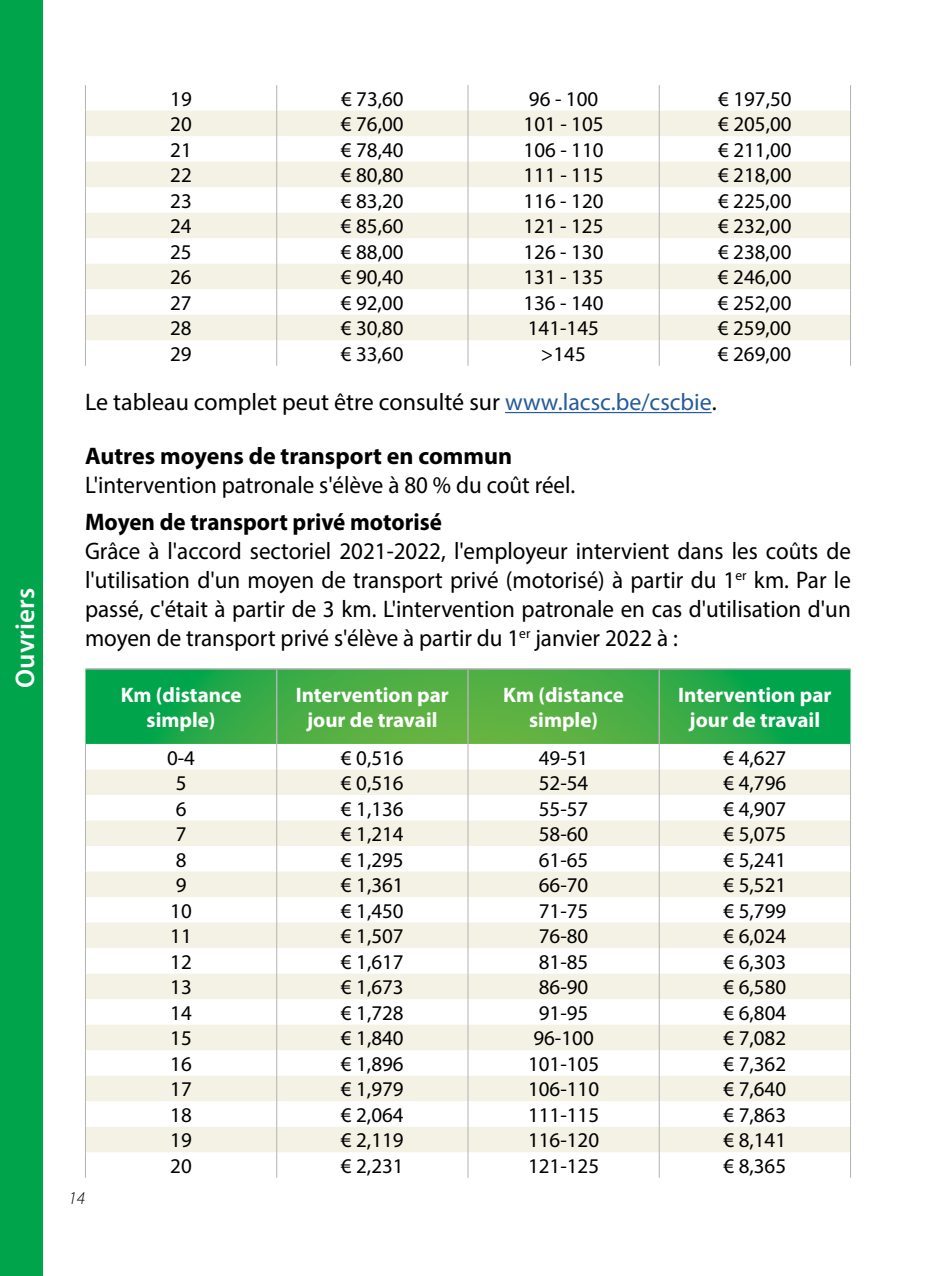
<style>
.page{position:relative;width:936px;height:1276px;background:#fff}
.page>*{position:absolute;margin:0;border:0;box-sizing:border-box;transform-origin:0 0}
.t1{font:600 27px "Myriad Pro";color:#fff}
.t2{font:24px/28.8px "Myriad Pro";color:#000;text-align:justify;scale:.96 1}
.t3{font:24px "Myriad Pro";color:#000}
.t4{font:700 24px "Myriad Pro";color:#000}
.t5{font:700 24px "Myriad Pro";color:#000;scale:.96 1}
.t6{font:21px "Myriad Pro";color:#000}
.t7{font:700 21px/25.2px "Myriad Pro";color:#fff;text-align:center}
.t8{font:italic 300 18px "Myriad Pro";color:#000}
.s1{color:#275b9b}
</style>
<div class="page">
<svg style="left:85px;top:669px;width:765px;height:75px;background:#35ab48"></svg>
<svg style="left:86px;top:769px;width:764px;height:383px;fill:#f3f2e5"></svg>
<hr style="left:85px;top:668px;width:192px;height:1px;background:#b3b2b2">
<hr style="left:277px;top:668px;width:191px;height:1px;background:#b3b2b2">
<hr style="left:276px;top:669px;width:1px;height:75px;background:#b3b2b2">
<hr style="left:468px;top:668px;width:191px;height:1px;background:#b3b2b2">
<hr style="left:467px;top:669px;width:1px;height:75px;background:#b3b2b2">
<hr style="left:659px;top:668px;width:191px;height:1px;background:#b3b2b2">
<hr style="left:658px;top:669px;width:2px;height:75px;background:#b3b2b2">
<svg style="left:85px;top:744px;width:1px;height:433px"></svg>
<svg style="left:276px;top:744px;width:1px;height:433px"></svg>
<svg style="left:467px;top:744px;width:1px;height:433px"></svg>
<svg style="left:658px;top:744px;width:1px;height:433px"></svg>
<svg style="left:850px;top:744px;width:1px;height:433px"></svg>
<hr style="left:505px;top:412px;width:206px;height:1px;background:#275b9b">
<svg style="left:86px;top:111px;width:764px;height:229px;fill:#f3f2e5"></svg>
<svg style="left:85px;top:85px;width:1px;height:281px"></svg>
<svg style="left:276px;top:85px;width:1px;height:281px"></svg>
<svg style="left:467px;top:85px;width:1px;height:281px"></svg>
<svg style="left:658px;top:85px;width:1px;height:281px"></svg>
<svg style="left:850px;top:85px;width:1px;height:281px"></svg>
<div style="left:0;top:0;width:43px;height:1276px;background:#00a44b"></div>
<p class="t1" style="left:8px;top:688px;width:101px;rotate:-90deg">Ouvriers</p>
<p class="t6" style="left:170px;top:86px;width:23px">19</p>
<p class="t6" style="left:341px;top:86px;width:64px">€ 73,60</p>
<p class="t6" style="left:529px;top:86px;width:71px">96 - 100</p>
<p class="t6" style="left:718px;top:86px;width:75px">€ 197,50</p>
<p class="t6" style="left:170px;top:111px;width:23px">20</p>
<p class="t6" style="left:341px;top:111px;width:64px">€ 76,00</p>
<p class="t6" style="left:523px;top:111px;width:81px">101 - 105</p>
<p class="t6" style="left:718px;top:111px;width:75px">€ 205,00</p>
<p class="t6" style="left:170px;top:137px;width:23px">21</p>
<p class="t6" style="left:341px;top:137px;width:64px">€ 78,40</p>
<p class="t6" style="left:523px;top:137px;width:81px">106 - 110</p>
<p class="t6" style="left:718px;top:137px;width:75px">€ 211,00</p>
<p class="t6" style="left:170px;top:162px;width:23px">22</p>
<p class="t6" style="left:341px;top:162px;width:64px">€ 80,80</p>
<p class="t6" style="left:523px;top:162px;width:81px">111 - 115</p>
<p class="t6" style="left:718px;top:162px;width:75px">€ 218,00</p>
<p class="t6" style="left:170px;top:188px;width:23px">23</p>
<p class="t6" style="left:341px;top:188px;width:64px">€ 83,20</p>
<p class="t6" style="left:523px;top:188px;width:81px">116 - 120</p>
<p class="t6" style="left:718px;top:188px;width:75px">€ 225,00</p>
<p class="t6" style="left:170px;top:213px;width:23px">24</p>
<p class="t6" style="left:341px;top:213px;width:64px">€ 85,60</p>
<p class="t6" style="left:523px;top:213px;width:81px">121 - 125</p>
<p class="t6" style="left:718px;top:213px;width:75px">€ 232,00</p>
<p class="t6" style="left:170px;top:239px;width:23px">25</p>
<p class="t6" style="left:341px;top:239px;width:64px">€ 88,00</p>
<p class="t6" style="left:523px;top:239px;width:81px">126 - 130</p>
<p class="t6" style="left:718px;top:239px;width:75px">€ 238,00</p>
<p class="t6" style="left:170px;top:264px;width:23px">26</p>
<p class="t6" style="left:341px;top:264px;width:64px">€ 90,40</p>
<p class="t6" style="left:523px;top:264px;width:81px">131 - 135</p>
<p class="t6" style="left:718px;top:264px;width:75px">€ 246,00</p>
<p class="t6" style="left:170px;top:290px;width:23px">27</p>
<p class="t6" style="left:341px;top:290px;width:64px">€ 92,00</p>
<p class="t6" style="left:523px;top:290px;width:81px">136 - 140</p>
<p class="t6" style="left:718px;top:290px;width:75px">€ 252,00</p>
<p class="t6" style="left:170px;top:315px;width:23px">28</p>
<p class="t6" style="left:341px;top:315px;width:64px">€ 30,80</p>
<p class="t6" style="left:528px;top:315px;width:73px">141-145</p>
<p class="t6" style="left:718px;top:315px;width:75px">€ 259,00</p>
<p class="t6" style="left:170px;top:341px;width:23px">29</p>
<p class="t6" style="left:341px;top:341px;width:64px">€ 33,60</p>
<p class="t6" style="left:541px;top:341px;width:46px">&gt;145</p>
<p class="t6" style="left:717px;top:341px;width:75px">€ 269,00</p>
<p class="t3" style="left:85px;top:387px;width:633px">Le tableau complet peut être consulté sur <span class="s1">www.lacsc.be/cscbie</span>.</p>
<p class="t4" style="left:85px;top:440px;width:429px">Autres moyens de transport en commun</p>
<p class="t2" style="left:85px;top:470px;width:512px">L'intervention patronale s'élève à 80 % du coût réel.</p>
<p class="t5" style="left:85px;top:506px;width:373px">Moyen de transport privé motorisé</p>
<p class="t2" style="left:85px;top:536px;width:799px">Grâce à l'accord sectoriel 2021-2022, l'employeur intervient dans les coûts de l'utilisation d'un moyen de transport privé (motorisé) à partir du 1<sup>er</sup> km. Par le passé, c'était à partir de 3 km. L'intervention patronale en cas d'utilisation d'un moyen de transport privé s'élève à partir du 1<sup>er</sup> janvier 2022 à :</p>
<p class="t7" style="left:121px;top:681px;width:122px">Km (distance simple)</p>
<p class="t7" style="left:296px;top:681px;width:155px">Intervention par jour de travail</p>
<p class="t7" style="left:503px;top:681px;width:122px">Km (distance simple)</p>
<p class="t7" style="left:678px;top:681px;width:155px">Intervention par jour de travail</p>
<p class="t6" style="left:167px;top:744px;width:29px">0-4</p>
<p class="t6" style="left:341px;top:744px;width:64px">€ 0,516</p>
<p class="t6" style="left:539px;top:744px;width:51px">49-51</p>
<p class="t6" style="left:723px;top:744px;width:64px">€ 4,627</p>
<p class="t6" style="left:176px;top:770px;width:12px">5</p>
<p class="t6" style="left:341px;top:770px;width:64px">€ 0,516</p>
<p class="t6" style="left:539px;top:770px;width:51px">52-54</p>
<p class="t6" style="left:723px;top:770px;width:64px">€ 4,796</p>
<p class="t6" style="left:176px;top:795px;width:12px">6</p>
<p class="t6" style="left:341px;top:795px;width:64px">€ 1,136</p>
<p class="t6" style="left:539px;top:795px;width:51px">55-57</p>
<p class="t6" style="left:723px;top:795px;width:64px">€ 4,907</p>
<p class="t6" style="left:176px;top:821px;width:12px">7</p>
<p class="t6" style="left:341px;top:821px;width:64px">€ 1,214</p>
<p class="t6" style="left:539px;top:821px;width:51px">58-60</p>
<p class="t6" style="left:723px;top:821px;width:64px">€ 5,075</p>
<p class="t6" style="left:176px;top:846px;width:12px">8</p>
<p class="t6" style="left:341px;top:846px;width:64px">€ 1,295</p>
<p class="t6" style="left:539px;top:846px;width:51px">61-65</p>
<p class="t6" style="left:723px;top:846px;width:64px">€ 5,241</p>
<p class="t6" style="left:176px;top:872px;width:12px">9</p>
<p class="t6" style="left:341px;top:872px;width:64px">€ 1,361</p>
<p class="t6" style="left:539px;top:872px;width:51px">66-70</p>
<p class="t6" style="left:723px;top:872px;width:64px">€ 5,521</p>
<p class="t6" style="left:170px;top:897px;width:23px">10</p>
<p class="t6" style="left:341px;top:897px;width:64px">€ 1,450</p>
<p class="t6" style="left:539px;top:897px;width:51px">71-75</p>
<p class="t6" style="left:723px;top:897px;width:64px">€ 5,799</p>
<p class="t6" style="left:170px;top:923px;width:23px">11</p>
<p class="t6" style="left:341px;top:923px;width:64px">€ 1,507</p>
<p class="t6" style="left:539px;top:923px;width:51px">76-80</p>
<p class="t6" style="left:723px;top:923px;width:64px">€ 6,024</p>
<p class="t6" style="left:170px;top:948px;width:23px">12</p>
<p class="t6" style="left:341px;top:948px;width:64px">€ 1,617</p>
<p class="t6" style="left:539px;top:948px;width:51px">81-85</p>
<p class="t6" style="left:723px;top:948px;width:64px">€ 6,303</p>
<p class="t6" style="left:170px;top:974px;width:23px">13</p>
<p class="t6" style="left:341px;top:974px;width:64px">€ 1,673</p>
<p class="t6" style="left:539px;top:974px;width:51px">86-90</p>
<p class="t6" style="left:723px;top:974px;width:64px">€ 6,580</p>
<p class="t6" style="left:170px;top:999px;width:23px">14</p>
<p class="t6" style="left:341px;top:999px;width:64px">€ 1,728</p>
<p class="t6" style="left:539px;top:999px;width:51px">91-95</p>
<p class="t6" style="left:723px;top:999px;width:64px">€ 6,804</p>
<p class="t6" style="left:170px;top:1025px;width:23px">15</p>
<p class="t6" style="left:341px;top:1025px;width:64px">€ 1,840</p>
<p class="t6" style="left:533px;top:1025px;width:62px">96-100</p>
<p class="t6" style="left:723px;top:1025px;width:64px">€ 7,082</p>
<p class="t6" style="left:170px;top:1051px;width:23px">16</p>
<p class="t6" style="left:341px;top:1051px;width:64px">€ 1,896</p>
<p class="t6" style="left:528px;top:1051px;width:73px">101-105</p>
<p class="t6" style="left:723px;top:1051px;width:64px">€ 7,362</p>
<p class="t6" style="left:170px;top:1076px;width:23px">17</p>
<p class="t6" style="left:341px;top:1076px;width:64px">€ 1,979</p>
<p class="t6" style="left:528px;top:1076px;width:73px">106-110</p>
<p class="t6" style="left:723px;top:1076px;width:64px">€ 7,640</p>
<p class="t6" style="left:170px;top:1102px;width:23px">18</p>
<p class="t6" style="left:341px;top:1102px;width:64px">€ 2,064</p>
<p class="t6" style="left:528px;top:1102px;width:73px">111-115</p>
<p class="t6" style="left:723px;top:1102px;width:64px">€ 7,863</p>
<p class="t6" style="left:170px;top:1127px;width:23px">19</p>
<p class="t6" style="left:341px;top:1127px;width:64px">€ 2,119</p>
<p class="t6" style="left:528px;top:1127px;width:73px">116-120</p>
<p class="t6" style="left:723px;top:1127px;width:64px">€ 8,141</p>
<p class="t6" style="left:170px;top:1153px;width:23px">20</p>
<p class="t6" style="left:341px;top:1153px;width:64px">€ 2,231</p>
<p class="t6" style="left:528px;top:1153px;width:73px">121-125</p>
<p class="t6" style="left:723px;top:1153px;width:64px">€ 8,365</p>
<p class="t8" style="left:68px;top:1187px;width:18px">14</p>
</div>
